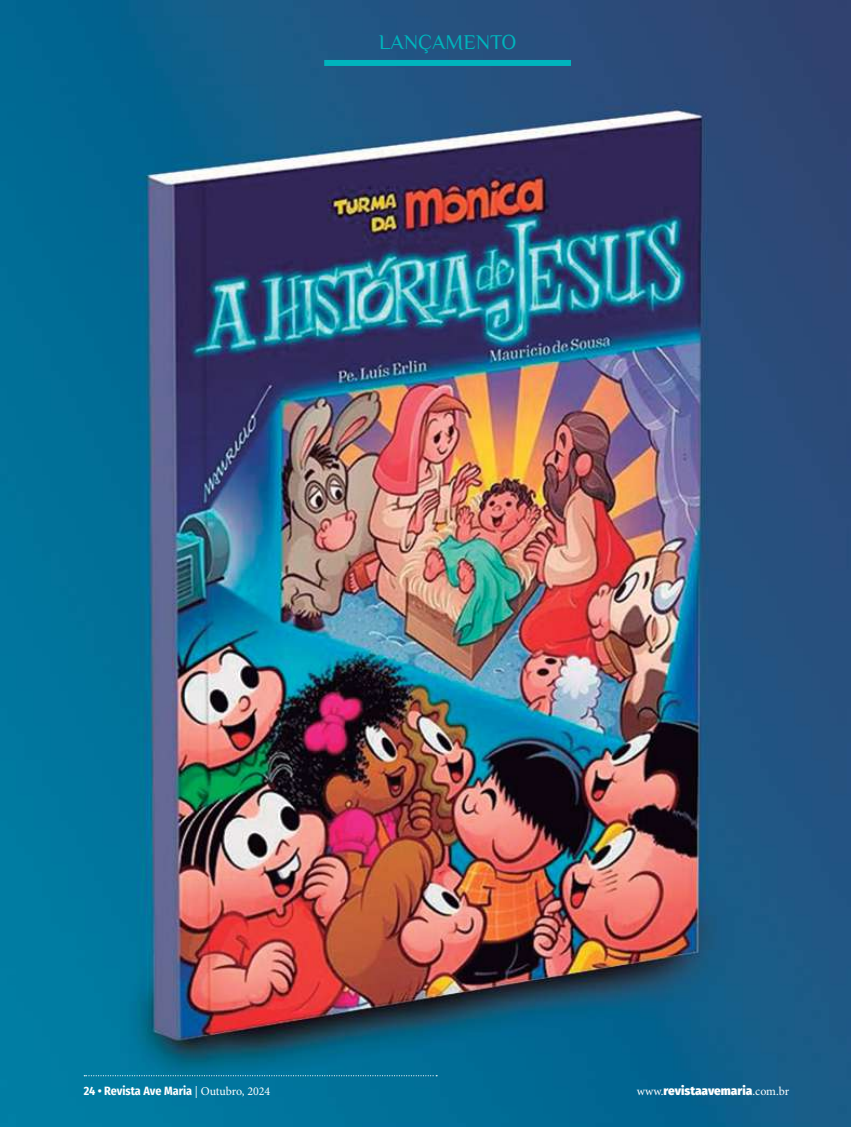
<style>
.page{position:relative;width:851px;height:1127px;background:#fff}
.page>*{position:absolute;margin:0;border:0;box-sizing:border-box;transform-origin:0 0}
.t1{font:21px "Philosopher";color:#00b4bd}
.t2{font:700 12px "Fira Sans Condensed";color:#fff}
.t3{font:900 12px "Fira Sans";color:#fff}
.s1{font-family:"Minion Pro";font-weight:400}
</style>
<div class="page">
<img style="left:0;top:0;width:850px;height:1127px">
<div style="left:324px;top:60px;width:247px;height:6px;background:#00b4bd"></div>
<svg style="left:84px;top:1075px;width:353px;height:1px"></svg>
<h1 class="t1" style="left:378px;top:31px;width:139px">LANÇAMENTO</h1>
<p class="t2" style="left:84px;top:1081px;width:188px">24 • Revista Ave Maria <span class="s1">| Outubro, 2024</span></p>
<p class="t3" style="left:636px;top:1080px;width:154px"><span class="s1">www.</span>revistaavemaria<span class="s1">.com.br</span></p>
</div>
